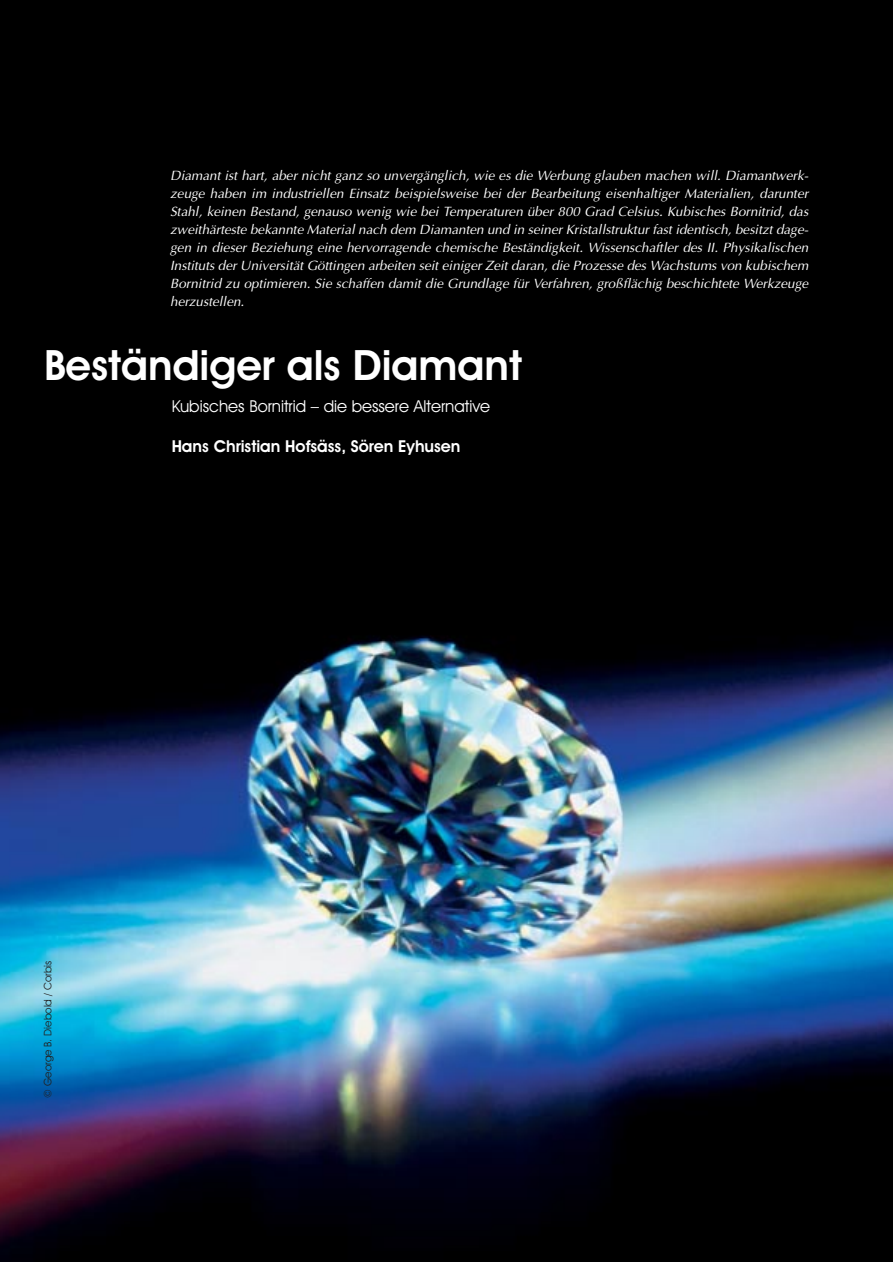
<style>
.page{position:relative;width:893px;height:1262px;background:#fff}
.page>*{position:absolute;margin:0;border:0;box-sizing:border-box;transform-origin:0 0}
.t1{font:600 42px "Avant Garde IT Cby BT";color:#fff}
.t2{font:16.5px "Avant Garde IT Cby BT";color:#fff}
.t3{font:600 16.5px "Avant Garde IT Cby BT";color:#fff}
.t4{font:italic 13.5px/18px "Optima";color:#fff;text-align:justify}
.t5{font:10.5px "Avant Garde IT Cby BT";color:#231f1f}
</style>
<div class="page">
<img style="left:0;top:0;width:892px;height:1261px">
<p class="t4" style="left:170px;top:168px;width:639px">Diamant ist hart, aber nicht ganz so unvergänglich, wie es die Werbung glauben machen will. Diamantwerk&shy;zeuge haben im industriellen Einsatz beispielsweise bei der Bearbeitung eisenhaltiger Materialien, darunter Stahl, keinen Bestand, genauso wenig wie bei Temperaturen über 800 Grad Celsius. Kubisches Bornitrid, das zweithärteste bekannte Material nach dem Diamanten und in seiner Kristallstruktur fast identisch, besitzt dage&shy;gen in dieser Beziehung eine hervorragende chemische Beständigkeit. Wissenschaftler des II. Physikalischen Instituts der Universität Göttingen arbeiten seit einiger Zeit daran, die Prozesse des Wachstums von kubischem Bornitrid zu optimieren. Sie schaffen damit die Grundlage für Verfahren, großflächig beschichtete Werkzeuge herzustellen.</p>
<h1 class="t1" style="left:44px;top:350px;width:479px">Beständiger als Diamant</h1>
<p class="t2" style="left:172px;top:401px;width:320px">Kubisches Bornitrid – die bessere Alternative</p>
<p class="t3" style="left:172px;top:440px;width:290px">Hans Christian Hofsäss, Sören Eyhusen</p>
<p class="t5" style="left:44px;top:1097px;width:139px;rotate:-90deg">© George B. Diebold / Corbis</p>
</div>
